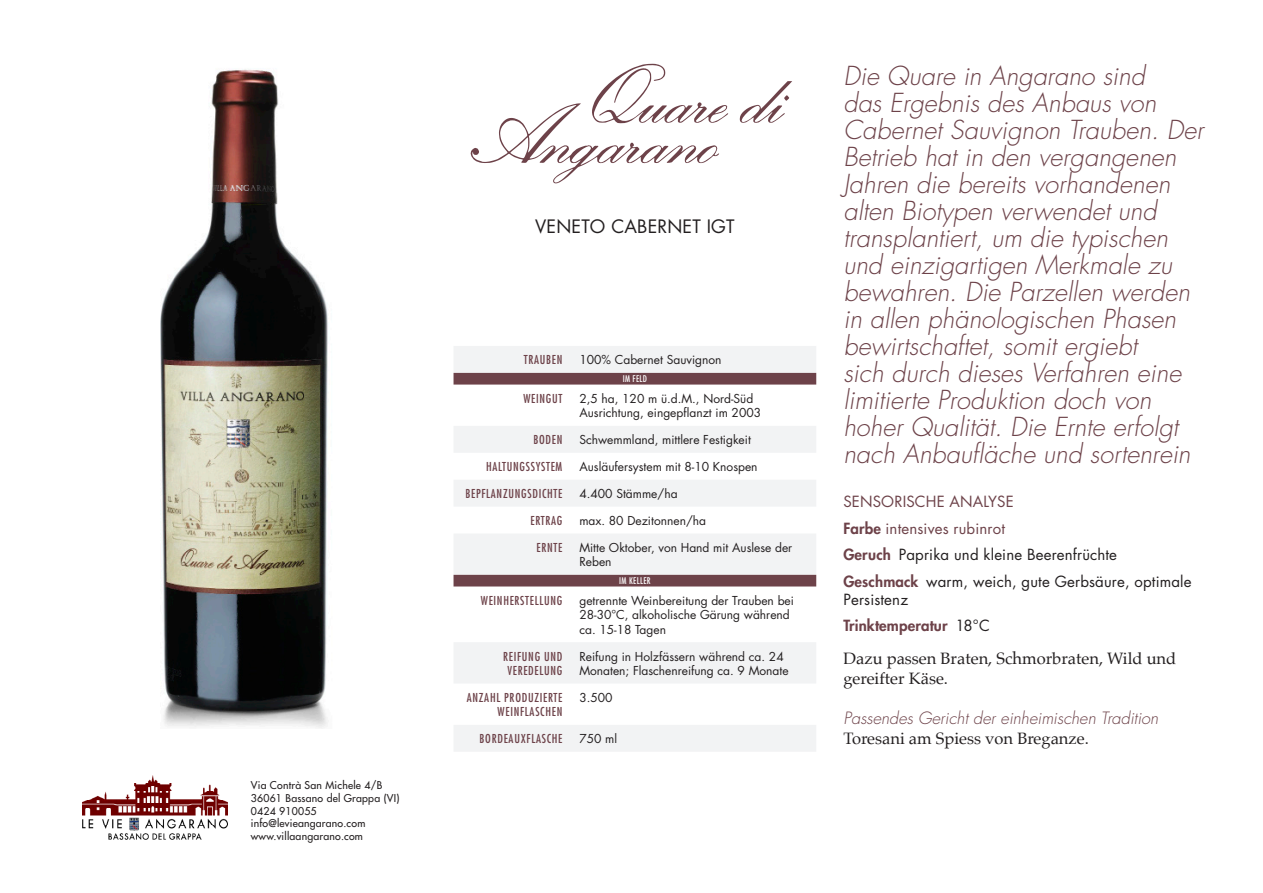
<style>
.page{position:relative;width:1263px;height:893px;background:#fff}
.page>*{position:absolute;margin:0;border:0;box-sizing:border-box;transform-origin:0 0}
.t1{font:italic 300 25.5px/27px "Futura Std";color:#6d4249}
.t2{font:18px "Futura Std";letter-spacing:.01em;color:#231f20}
.t3{font:16.5px/19.8px "Palatino";color:#231f20}
.t4{font:italic 300 16.5px "Futura Std";color:#6d4249}
.t5{font:15px/18px "Futura Std";letter-spacing:.01em;color:#231f20}
.t6{font:15px "Futura Std";letter-spacing:.01em;color:#6d4249}
.t7{font:800 15px "Futura Std";letter-spacing:.01em;color:#6d4249}
.t8{font:12px/14.4px "Futura Std";color:#231f20}
.t9{font:condensed 12px/14.4px "Futura Std";letter-spacing:.06em;color:#6d4249;text-align:center}
.t10{font:500 10.5px/12.6px "Futura Std";letter-spacing:.02em;color:#231f20}
.t11{font:condensed 9px "Futura Std";letter-spacing:.04em;color:#fff}
.s1{font-weight:800}
.s2{font-weight:800;color:#6d4249}
.s3{font-weight:400;color:#231f20}
</style>
<div class="page">
<img style="left:160px;top:69px;width:168px;height:659px">
<svg style="left:453px;top:346px;width:363px;height:405px"></svg>
<svg style="left:453px;top:373px;width:363px;height:213px"></svg>
<svg style="left:470px;top:64px;width:258px;height:119px"></svg>
<svg style="left:739px;top:81px;width:53px;height:42px"></svg>
<img style="left:83px;top:775px;width:145px;height:65px">
<p class="t10" style="left:251px;top:779px;width:150px">Via Contrà San Michele 4/B<br>36061 Bassano del Grappa (VI)</p>
<p class="t10" style="left:251px;top:804px;width:116px">0424 910055 info@levieangarano.com www.villaangarano.com</p>
<p class="t2" style="left:535px;top:215px;width:201px">VENETO CABERNET IGT</p>
<p class="t9" style="left:524px;top:353px;width:40px">TRAUBEN</p>
<p class="t8" style="left:579px;top:353px;width:144px">100% Cabernet Sauvignon</p>
<p class="t11" style="left:623px;top:374px;width:26px">IM FELD</p>
<p class="t9" style="left:523px;top:391px;width:40px">WEINGUT</p>
<p class="t8" style="left:579px;top:391px;width:183px">2,5 ha, 120 m ü.d.M., Nord-Süd<br>Ausrichtung, eingepflanzt im 2003</p>
<p class="t9" style="left:533px;top:433px;width:31px">BODEN</p>
<p class="t8" style="left:579px;top:433px;width:173px">Schwemmland, mittlere Festigkeit</p>
<p class="t9" style="left:486px;top:459px;width:78px">HALTUNGSSYSTEM</p>
<p class="t8" style="left:579px;top:460px;width:180px">Ausläufersystem mit 8-10 Knospen</p>
<p class="t9" style="left:465px;top:486px;width:98px">BEPFLANZUNGSDICHTE</p>
<p class="t8" style="left:579px;top:487px;width:100px">4.400 Stämme/ha</p>
<p class="t9" style="left:530px;top:513px;width:33px">ERTRAG</p>
<p class="t8" style="left:579px;top:513px;width:128px">max. 80 Dezitonnen/ha</p>
<p class="t9" style="left:537px;top:540px;width:27px">ERNTE</p>
<p class="t8" style="left:579px;top:540px;width:214px">Mitte Oktober, von Hand mit Auslese der<br>Reben</p>
<p class="t11" style="left:619px;top:576px;width:33px">IM KELLER</p>
<p class="t9" style="left:481px;top:593px;width:83px">WEINHERSTELLUNG</p>
<p class="t8" style="left:579px;top:593px;width:216px">getrennte Weinbereitung der Trauben bei<br>28-30°C, alkoholische Gärung während ca. 15-18 Tagen</p>
<p class="t9" style="left:503px;top:649px;width:61px">REIFUNG UND<br>VEREDELUNG</p>
<p class="t8" style="left:579px;top:649px;width:211px">Reifung in Holzfässern während ca. 24<br>Monaten; Flaschenreifung ca. 9 Monate</p>
<p class="t9" style="left:467px;top:690px;width:97px;text-align:right">ANZAHL PRODUZIERTE<br>WEINFLASCHEN</p>
<p class="t8" style="left:579px;top:690px;width:35px">3.500</p>
<p class="t9" style="left:480px;top:731px;width:84px">BORDEAUXFLASCHE</p>
<p class="t8" style="left:579px;top:732px;width:39px">750 ml</p>
<p class="t1" style="left:843px;top:63px;width:362px">Die Quare in Angarano sind<br>das Ergebnis des Anbaus von<br>Cabernet Sauvignon Trauben. Der<br>Betrieb hat in den vergangenen<br>Jahren die bereits vorhandenen alten Biotypen verwendet und transplantiert, um die typischen und einzigartigen Merkmale zu bewahren. Die Parzellen werden in allen phänologischen Phasen bewirtschaftet, somit ergiebt<br>sich durch dieses Verfahren eine limitierte Produktion doch von hoher Qualität. Die Ernte erfolgt nach Anbaufläche und sortenrein</p>
<p class="t6" style="left:843px;top:492px;width:172px">SENSORISCHE ANALYSE</p>
<p class="t6" style="left:843px;top:518px;width:163px"><span class="s1">Farbe</span> intensives rubinrot</p>
<p class="t5" style="left:843px;top:546px;width:275px"><span class="s2">Geruch</span> Paprika und kleine Beerenfrüchte</p>
<p class="t5" style="left:843px;top:572px;width:350px"><span class="s2">Geschmack</span> warm, weich, gute Gerbsäure, optimale<br>Persistenz</p>
<p class="t7" style="left:843px;top:616px;width:148px">Trinktemperatur <span class="s3">18°C</span></p>
<p class="t3" style="left:843px;top:649px;width:334px">Dazu passen Braten, Schmorbraten, Wild und gereifter Käse.</p>
<p class="t4" style="left:843px;top:708px;width:316px">Passendes Gericht der einheimischen Tradition</p>
<p class="t3" style="left:843px;top:728px;width:247px">Toresani am Spiess von Breganze.</p>
</div>
